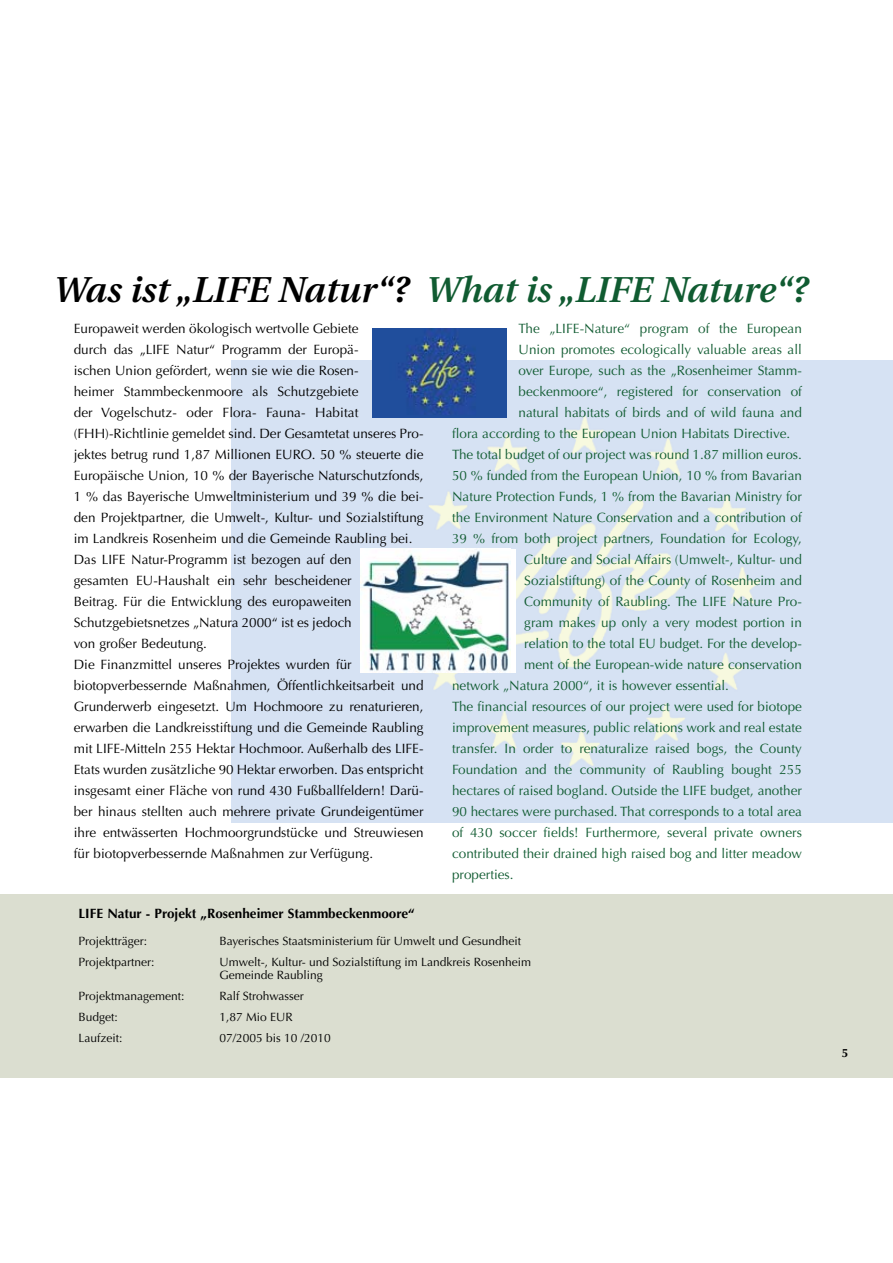
<style>
.page{position:relative;width:893px;height:1263px;background:#fff}
.page>*{position:absolute;margin:0;border:0;box-sizing:border-box;transform-origin:0 0}
.t1{font:italic 600 36px "Utopia";color:#105b31}
.t2{font:13.5px "Optima";color:#105b31}
.t3{font:13.5px/21px "Optima";color:#000}
.t4{font:700 13.5px "Optima";color:#000}
.t5{font:12px/13.5px "Optima";color:#000}
.t6{font:700 12px "Optima";color:#000}
.s1{color:#000}
</style>
<div class="page">
<div style="left:0;top:894px;width:893px;height:184px;background:#dbded0"></div>
<div style="left:231px;top:361px;width:662px;height:462px;background:#d6e2f3"></div>
<img style="left:372px;top:328px;width:135px;height:89px">
<div style="left:360px;top:549px;width:156px;height:123px;background:#fff"></div>
<img style="left:360px;top:550px;width:150px;height:122px">
<h1 class="t1" style="left:53px;top:275px;width:756px"><span class="s1">Was ist „LIFE Natur“?</span> What is „LIFE Nature“?</h1>
<p class="t3" style="left:74px;top:319px;width:351px">Europaweit werden ökologisch wertvolle Gebiete<br>durch das „LIFE Natur“ Programm der Europä-<br>ischen Union gefördert, wenn sie wie die Rosen-<br>heimer Stammbeckenmoore als Schutzgebiete<br>der Vogelschutz- oder Flora- Fauna- Habitat (FHH)-Richtlinie gemeldet sind. Der Gesamtetat unseres Pro&shy;jektes betrug rund 1,87 Millionen EURO. 50 % steuerte die Europäische Union, 10 % der Bayerische Naturschutzfonds, 1 % das Bayerische Umweltministerium und 39 % die bei&shy;den Projektpartner, die Umwelt-, Kultur- und Sozialstiftung im Landkreis Rosenheim und die Gemeinde Raubling bei.<br>Das LIFE Natur-Programm ist bezogen auf den<br>gesamten EU-Haushalt ein sehr bescheidener<br>Beitrag. Für die Entwicklung des europaweiten Schutzgebietsnetzes „Natura 2000“ ist es jedoch<br>von großer Bedeutung.<br>Die Finanzmittel unseres Projektes wurden für biotopverbessernde Maßnahmen, Öffentlichkeitsarbeit und Grunderwerb eingesetzt. Um Hochmoore zu renaturieren, erwarben die Landkreisstiftung und die Gemeinde Raubling mit LIFE-Mitteln 255 Hektar Hochmoor. Außerhalb des LIFE-Etats wurden zusätzliche 90 Hektar erworben. Das entspricht insgesamt einer Fläche von rund 430 Fußballfeldern! Darü&shy;ber hinaus stellten auch mehrere private Grundeigentümer ihre entwässerten Hochmoorgrundstücke und Streuwiesen für biotopverbessernde Maßnahmen zur Verfügung.</p>
<p class="t2" style="left:519px;top:323px;width:285px">The „LIFE-Nature“ program of the European</p>
<p class="t2" style="left:519px;top:344px;width:285px">Union promotes ecologically valuable areas all</p>
<p class="t2" style="left:519px;top:365px;width:285px">over Europe, such as the „Rosenheimer Stamm-</p>
<p class="t2" style="left:519px;top:386px;width:285px">beckenmoore“, registered for conservation of</p>
<p class="t2" style="left:519px;top:407px;width:285px">natural habitats of birds and of wild fauna and</p>
<p class="t2" style="left:452px;top:428px;width:340px">flora according to the European Union Habitats Directive.</p>
<p class="t2" style="left:452px;top:449px;width:351px">The total budget of our project was round 1.87 million euros.</p>
<p class="t2" style="left:452px;top:470px;width:351px">50 % funded from the European Union, 10 % from Bavarian</p>
<p class="t2" style="left:452px;top:491px;width:351px">Nature Protection Funds, 1 % from the Bavarian Ministry for</p>
<p class="t2" style="left:452px;top:512px;width:351px">the Environment Nature Conservation and a contribution of</p>
<p class="t2" style="left:452px;top:533px;width:351px">39 % from both project partners, Foundation for Ecology,</p>
<p class="t2" style="left:524px;top:554px;width:279px">Culture and Social Affairs (Umwelt-, Kultur- und</p>
<p class="t2" style="left:524px;top:575px;width:279px">Sozialstiftung) of the County of Rosenheim and</p>
<p class="t2" style="left:524px;top:596px;width:279px">Community of Raubling. The LIFE Nature Pro-</p>
<p class="t2" style="left:524px;top:617px;width:279px">gram makes up only a very modest portion in</p>
<p class="t2" style="left:524px;top:638px;width:279px">relation to the total EU budget. For the develop-</p>
<p class="t2" style="left:524px;top:659px;width:279px">ment of the European-wide nature conservation</p>
<p class="t2" style="left:452px;top:680px;width:278px">network „Natura 2000“, it is however essential.</p>
<p class="t2" style="left:452px;top:701px;width:351px">The financial resources of our project were used for biotope</p>
<p class="t2" style="left:452px;top:722px;width:351px">improvement measures, public relations work and real estate</p>
<p class="t2" style="left:452px;top:743px;width:351px">transfer. In order to renaturalize raised bogs, the County</p>
<p class="t2" style="left:452px;top:764px;width:351px">Foundation and the community of Raubling bought 255</p>
<p class="t2" style="left:452px;top:785px;width:351px">hectares of raised bogland. Outside the LIFE budget, another</p>
<p class="t2" style="left:452px;top:806px;width:351px">90 hectares were purchased. That corresponds to a total area</p>
<p class="t2" style="left:452px;top:827px;width:351px">of 430 soccer fields! Furthermore, several private owners</p>
<p class="t2" style="left:452px;top:848px;width:351px">contributed their drained high raised bog and litter meadow</p>
<p class="t2" style="left:452px;top:869px;width:63px">properties.</p>
<p class="t4" style="left:78px;top:908px;width:338px">LIFE Natur - Projekt „Rosenheimer Stammbeckenmoore“</p>
<p class="t5" style="left:78px;top:935px;width:70px">Projektträger:</p>
<p class="t5" style="left:219px;top:935px;width:303px">Bayerisches Staatsministerium für Umwelt und Gesundheit</p>
<p class="t5" style="left:78px;top:956px;width:77px">Projektpartner:</p>
<p class="t5" style="left:219px;top:956px;width:313px">Umwelt-, Kultur- und Sozialstiftung im Landkreis Rosenheim<br>Gemeinde Raubling</p>
<p class="t5" style="left:78px;top:991px;width:107px">Projektmanagement:</p>
<p class="t5" style="left:219px;top:991px;width:86px">Ralf Strohwasser</p>
<p class="t5" style="left:78px;top:1012px;width:41px">Budget:</p>
<p class="t5" style="left:219px;top:1012px;width:75px">1,87 Mio EUR</p>
<p class="t5" style="left:78px;top:1033px;width:45px">Laufzeit:</p>
<p class="t5" style="left:219px;top:1033px;width:113px">07/2005 bis 10 /2010</p>
<p class="t6" style="left:842px;top:1047px;width:8px">5</p>
</div>
